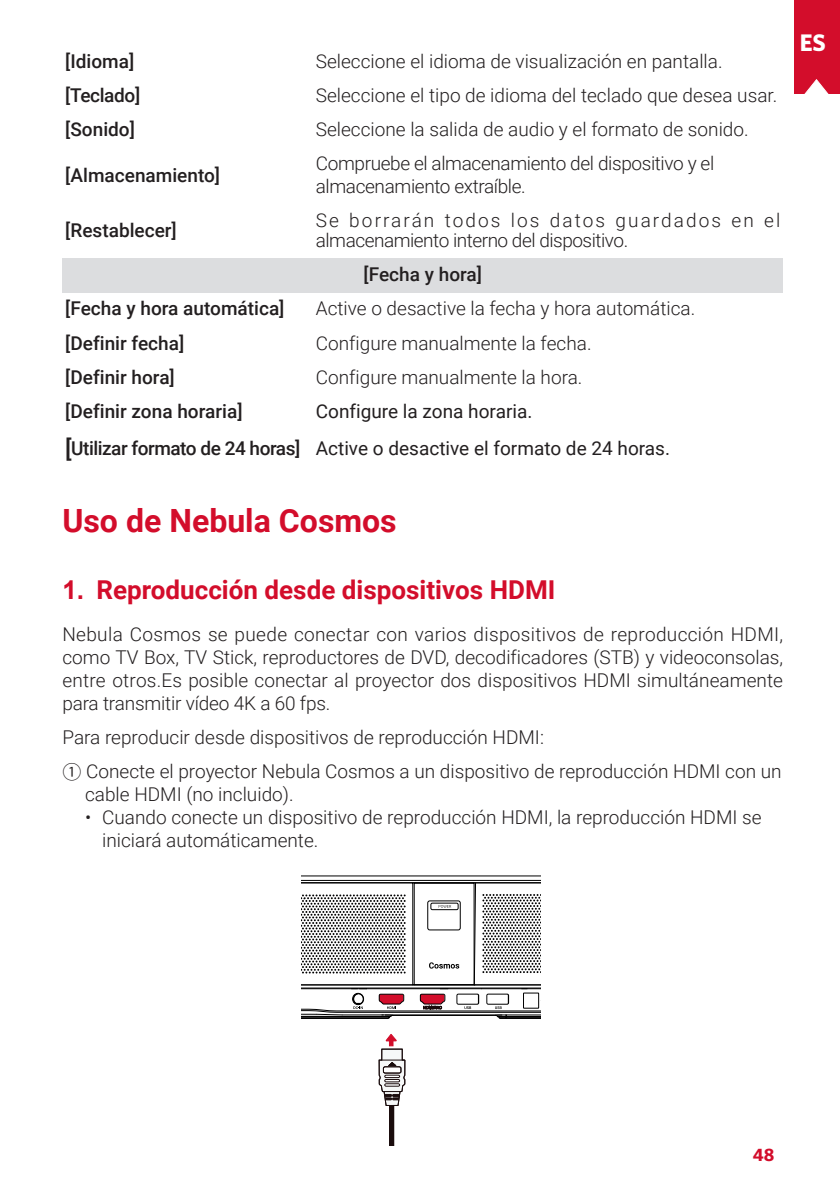
<style>
.page{position:relative;width:840px;height:1191px;background:#fff}
.page>*{position:absolute;margin:0;border:0;box-sizing:border-box;transform-origin:0 0}
.t1{font:700 32px "Roboto";color:#d30d2b}
.t2{font:700 26px "Roboto";color:#d30d2b}
.t3{font:700 24px "Whitney";color:#fff}
.t4{font:300 19px/22.8px "Roboto";color:#231f20}
.t5{font:500 19px "Roboto";color:#231f20}
.t6{font:19px/37.6px "Roboto";color:#231f20}
.t7{font:300 19px/20px "Roboto";letter-spacing:-.025em;color:#231f20}
.t8{font:300 19px/22.8px "Roboto";letter-spacing:-.02em;color:#231f20}
.t9{font:500 19px "Roboto";letter-spacing:-.02em;color:#231f20}
.t10{font:700 18px "Whitney";color:#d30d2b}
.s1{font-weight:500;font-size:24px}
.s2{font-weight:500}
.s3{font-family:"Arial"}
.s4{font-family:"Koz Go Pr 6 N";font-weight:400}
</style>
<div class="page">
<div style="left:793px;top:0;width:46px;height:94px;background:#d30d2b"></div>
<svg style="left:793px;top:79px;width:36px;height:15px"></svg>
<div style="left:62px;top:258px;width:720px;height:34px;background:#dcdddf"></div>
<svg style="left:378px;top:1034px;width:27px;height:111px"></svg>
<svg style="left:301px;top:876px;width:240px;height:143px"></svg>
<p class="t5" style="left:65px;top:48px;width:70px">[Idioma]</p>
<p class="t4" style="left:315px;top:49px;width:408px">Seleccione el idioma de visualización en pantalla.</p>
<p class="t9" style="left:65px;top:82px;width:76px">[Teclado]</p>
<p class="t4" style="left:315px;top:83px;width:462px">Seleccione el tipo de idioma del teclado que desea usar.</p>
<p class="t5" style="left:65px;top:116px;width:71px">[Sonido]</p>
<p class="t4" style="left:315px;top:117px;width:434px">Seleccione la salida de audio y el formato de sonido.</p>
<p class="t5" style="left:65px;top:161px;width:156px">[Almacenamiento]</p>
<p class="t8" style="left:315px;top:151px;width:400px">Compruebe el almacenamiento del dispositivo y el almacenamiento extraíble.</p>
<p class="t5" style="left:65px;top:217px;width:113px">[Restablecer]</p>
<p class="t7" style="left:315px;top:209px;width:466px">Se borrarán todos los datos guardados en el almacenamiento interno del dispositivo.</p>
<p class="t5" style="left:363px;top:261px;width:120px">[Fecha y hora]</p>
<p class="t5" style="left:65px;top:295px;width:220px">[Fecha y hora automática]</p>
<p class="t4" style="left:315px;top:296px;width:381px">Active o desactive la fecha y hora automática.</p>
<p class="t5" style="left:65px;top:329px;width:120px">[Definir fecha]</p>
<p class="t4" style="left:315px;top:331px;width:277px">Configure manualmente la fecha.</p>
<p class="t5" style="left:65px;top:363px;width:111px">[Definir hora]</p>
<p class="t4" style="left:315px;top:365px;width:268px">Configure manualmente la hora.</p>
<p class="t5" style="left:65px;top:397px;width:179px">[Definir zona horaria]</p>
<p class="t6" style="left:65px;top:391px;width:606px;text-indent:250px">Configure la zona horaria.<br><span class="s1">[</span><span class="s2">Utilizar formato de 24 horas]</span> Active o desactive el formato de 24 horas.</p>
<h1 class="t1" style="left:62px;top:498px;width:335px">Uso de Nebula Cosmos</h1>
<p class="t3" style="left:799px;top:26px;width:28px">ES</p>
<h2 class="t2" style="left:62px;top:571px;width:494px"><span class="s3">1.</span> Reproducción desde dispositivos HDMI</h2>
<p class="t4" style="left:62px;top:622px;width:722px;text-align:justify">Nebula Cosmos se puede conectar con varios dispositivos de reproducción HDMI, como TV Box, TV Stick, reproductores de DVD, decodificadores (STB) y videoconsolas, entre otros.Es posible conectar al proyector dos dispositivos HDMI simultáneamente para transmitir vídeo 4K a 60 fps.</p>
<p class="t4" style="left:62px;top:719px;width:720px;line-height:34.2px">Para reproducir desde dispositivos de reproducción HDMI:<br><span class="s4">①</span> Conecte el proyector Nebula Cosmos a un dispositivo de reproducción HDMI con un</p>
<p class="t4" style="left:85px;top:782px;width:210px">cable HDMI (no incluido).</p>
<p class="t4" style="left:102px;top:805px;width:660px;text-indent:-17px">• Cuando conecte un dispositivo de reproducción HDMI, la reproducción HDMI se iniciará automáticamente.</p>
<p class="t10" style="left:752px;top:1142px;width:23px">48</p>
</div>
